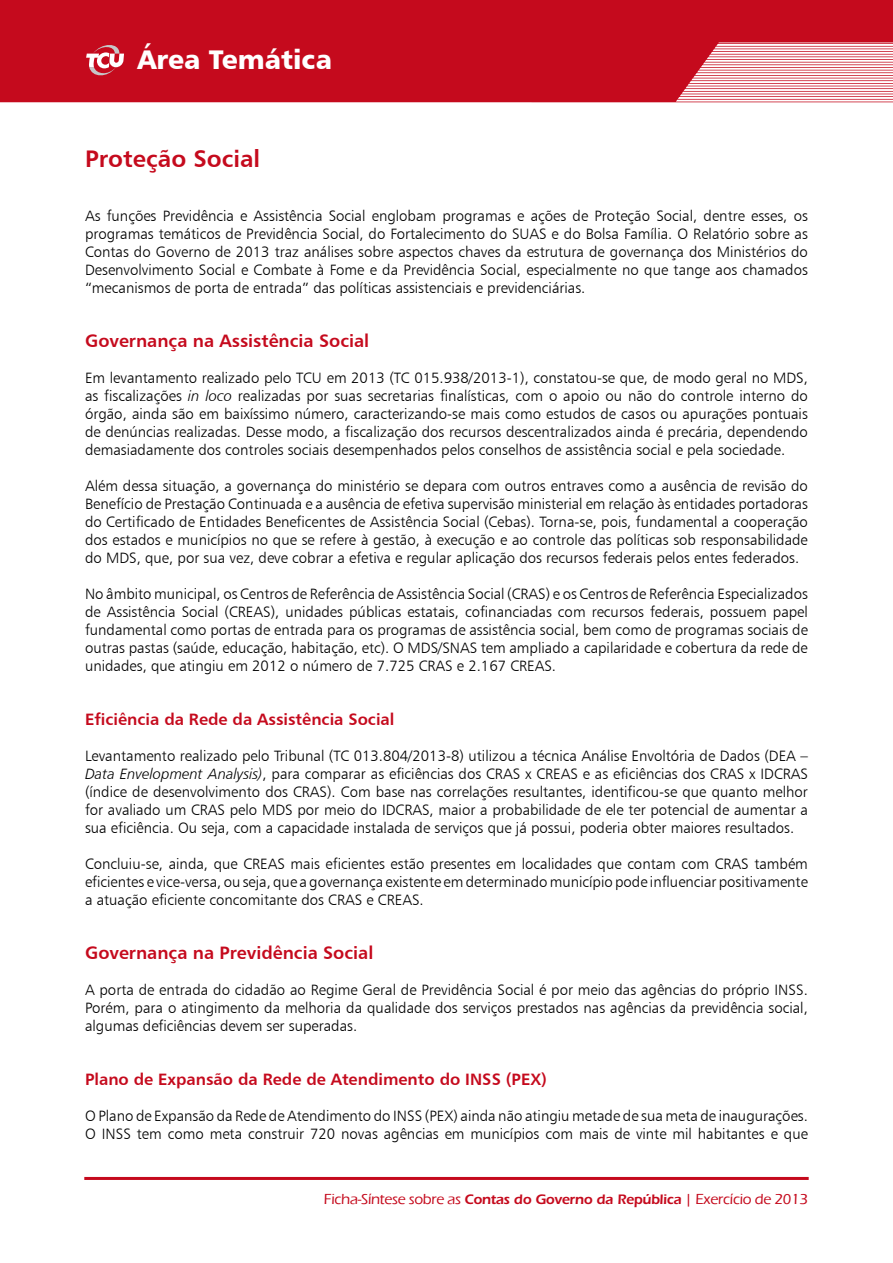
<style>
.page{position:relative;width:893px;height:1263px;background:#fff}
.page>*{position:absolute;margin:0;border:0;box-sizing:border-box;transform-origin:0 0}
.t1{font:27px "Humanist 777 BT Black B";color:#fff}
.t2{font:24px "Humanist 777 BT Bold B";color:#c50a1d}
.t3{font:18px "Humanist 777 BT Bold B";color:#c50a1d}
.t4{font:16.5px "Humanist 777 BT Bold B";color:#c50a1d}
.t5{font:15px/18px "Humanist 777 BT Light B";color:#000;text-align:justify}
.t6{font:500 15px "Eras ITC";letter-spacing:-.02em;color:#c50a1d}
.s1{font-family:"Humanist 777 BT Light Italic B"}
.s2{font-family:"ITC Eras Std";font-weight:600;font-size:14.25px}
</style>
<div class="page">
<div style="left:84px;top:1177px;width:725px;height:3px;border:2px solid #c50a1d"></div>
<svg style="left:0;top:0;width:893px;height:102px;background:#ca2031"></svg>
<svg style="left:86px;top:42px;width:38px;height:36px"></svg>
<h1 class="t1" style="left:137px;top:42px;width:196px">Área Temática</h1>
<h2 class="t2" style="left:85px;top:144px;width:177px">Proteção Social</h2>
<p class="t5" style="left:85px;top:206px;width:724px">As funções Previdência e Assistência Social englobam programas e ações de Proteção Social, dentre esses, os programas temáticos de Previdência Social, do Fortalecimento do SUAS e do Bolsa Família. O Relatório sobre as Contas do Governo de 2013 traz análises sobre aspectos chaves da estrutura de governança dos Ministérios do Desenvolvimento Social e Combate à Fome e da Previdência Social, especialmente no que tange aos chamados “mecanismos de porta de entrada” das políticas assistenciais e previdenciárias.</p>
<p class="t3" style="left:85px;top:329px;width:286px">Governança na Assistência Social</p>
<p class="t5" style="left:85px;top:368px;width:724px">Em levantamento realizado pelo TCU em 2013 (TC 015.938/2013-1), constatou-se que, de modo geral no MDS, as fiscalizações <span class="s1">in loco</span> realizadas por suas secretarias finalísticas, com o apoio ou não do controle interno do órgão, ainda são em baixíssimo número, caracterizando-se mais como estudos de casos ou apurações pontuais de denúncias realizadas. Desse modo, a fiscalização dos recursos descentralizados ainda é precária, dependendo demasiadamente dos controles sociais desempenhados pelos conselhos de assistência social e pela sociedade.</p>
<p class="t5" style="left:85px;top:476px;width:724px">Além dessa situação, a governança do ministério se depara com outros entraves como a ausência de revisão do Benefício de Prestação Continuada e a ausência de efetiva supervisão ministerial em relação às entidades portadoras do Certificado de Entidades Beneficentes de Assistência Social (Cebas). Torna-se, pois, fundamental a cooperação dos estados e municípios no que se refere à gestão, à execução e ao controle das políticas sob responsabilidade do MDS, que, por sua vez, deve cobrar a efetiva e regular aplicação dos recursos federais pelos entes federados.</p>
<p class="t5" style="left:85px;top:584px;width:724px">No âmbito municipal, os Centros de Referência de Assistência Social (CRAS) e os Centros de Referência Especializados de Assistência Social (CREAS), unidades públicas estatais, cofinanciadas com recursos federais, possuem papel fundamental como portas de entrada para os programas de assistência social, bem como de programas sociais de outras pastas (saúde, educação, habitação, etc). O MDS/SNAS tem ampliado a capilaridade e cobertura da rede de unidades, que atingiu em 2012 o número de 7.725 CRAS e 2.167 CREAS.</p>
<p class="t4" style="left:85px;top:709px;width:311px">Eficiência da Rede da Assistência Social</p>
<p class="t5" style="left:85px;top:746px;width:724px">Levantamento realizado pelo Tribunal (TC 013.804/2013-8) utilizou a técnica Análise Envoltória de Dados (DEA – <span class="s1">Data Envelopment Analysis)</span>, para comparar as eficiências dos CRAS x CREAS e as eficiências dos CRAS x IDCRAS (índice de desenvolvimento dos CRAS). Com base nas correlações resultantes, identificou-se que quanto melhor for avaliado um CRAS pelo MDS por meio do IDCRAS, maior a probabilidade de ele ter potencial de aumentar a sua eficiência. Ou seja, com a capacidade instalada de serviços que já possui, poderia obter maiores resultados.</p>
<p class="t5" style="left:85px;top:854px;width:724px">Concluiu-se, ainda, que CREAS mais eficientes estão presentes em localidades que contam com CRAS também eficientes e vice-versa, ou seja, que a governança existente em determinado município pode influenciar positivamente a atuação eficiente concomitante dos CRAS e CREAS.</p>
<p class="t3" style="left:85px;top:941px;width:290px">Governança na Previdência Social</p>
<p class="t5" style="left:85px;top:980px;width:724px">A porta de entrada do cidadão ao Regime Geral de Previdência Social é por meio das agências do próprio INSS.<br>Porém, para o atingimento da melhoria da qualidade dos serviços prestados nas agências da previdência social, algumas deficiências devem ser superadas.</p>
<p class="t4" style="left:85px;top:1069px;width:464px">Plano de Expansão da Rede de Atendimento do INSS (PEX)</p>
<p class="t5" style="left:85px;top:1106px;width:724px">O Plano de Expansão da Rede de Atendimento do INSS (PEX) ainda não atingiu metade de sua meta de inaugurações.<br>O INSS tem como meta construir 720 novas agências em municípios com mais de vinte mil habitantes e que</p>
<p class="t6" style="left:324px;top:1190px;width:486px">Ficha-Síntese sobre as <span class="s2">Contas do Governo da República</span> | Exercício de 2013</p>
</div>
